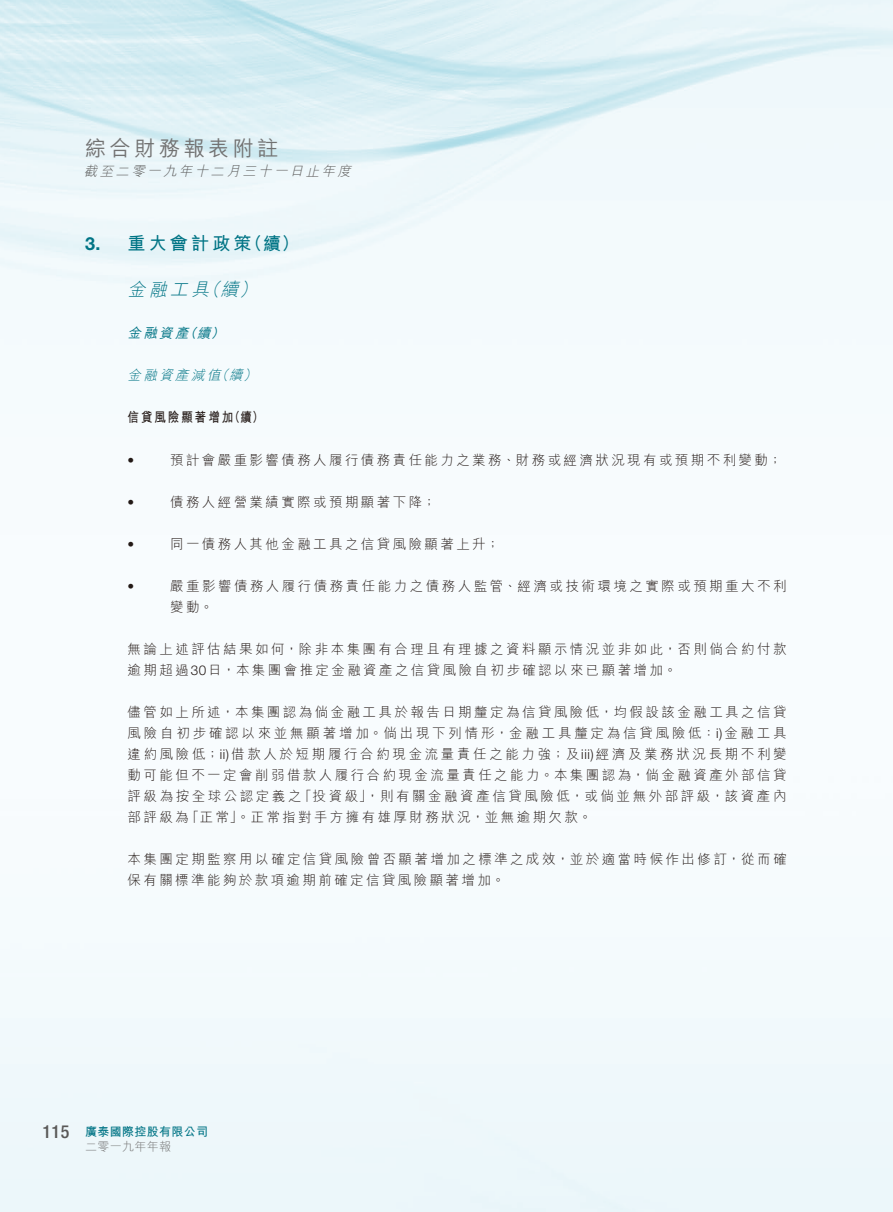
<style>
.page{position:relative;width:893px;height:1212px;background:#fff}
.page>*{position:absolute;margin:0;border:0;box-sizing:border-box;transform-origin:0 0}
.t1{font:500 21px "M Hei HK";letter-spacing:.175em;color:#727272}
.t2{font:700 18px "M Hei HK";letter-spacing:.18em;color:#007485}
.t3{font:italic 300 18px "M Hei HK";color:#007485}
.t4{font:500 condensed 18px "Helvetica Neue LT Std";color:#595857}
.t5{font:700 18px "Helvetica Neue LT Std";color:#007485}
.t6{font:300 13.5px/21px "M Hei HK";letter-spacing:.18em;color:#231916}
.t7{font:italic 300 13.5px "M Hei HK";color:#595857}
.t8{font:700 13.5px "M Hei HK";letter-spacing:.175em;color:#231916;scale:.85 1}
.t9{font:italic 300 13.5px "M Hei HK";color:#007485}
.t10{font:italic 500 13.5px "M Hei HK";color:#007485}
.t11{font:300 13.5px "Helvetica Neue LT Std";color:#231916}
.t12{font:700 12px "M Hei HK";letter-spacing:.03em;color:#007485}
.t13{font:300 12px "M Hei HK";letter-spacing:.03em;color:#727272}
.s1{font-family:"Helvetica Neue LT Std"}
</style>
<div class="page">
<h1 class="t1" style="left:85px;top:133px;width:195px">綜合財務報表附註</h1>
<p class="t7" style="left:84px;top:164px;width:272px">截至二零一九年十二月三十一日止年度</p>
<h2 class="t5" style="left:85px;top:232px;width:17px">3.</h2>
<h2 class="t2" style="left:128px;top:230px;width:126px">重大會計政策</h2>
<h2 class="t2" style="left:245px;top:230px;width:57px">（續(</h2>
<h2 class="t3" style="left:128px;top:281px;width:117px">金融工具續</h2>
<h2 class="t3" style="left:202px;top:281px;width:24px">（</h2>
<p class="t10" style="left:211px;top:324px;width:19px">(</p>
<h2 class="t3" style="left:239px;top:281px;width:24px">(</h2>
<p class="t10" style="left:128px;top:324px;width:89px">金融資產續</p>
<p class="t10" style="left:183px;top:324px;width:19px">（</p>
<p class="t9" style="left:128px;top:369px;width:120px">金融資產減值續</p>
<p class="t9" style="left:215px;top:369px;width:18px">（</p>
<p class="t8" style="left:128px;top:408px;width:162px">信貸風險顯著增 （加 續(</p>
<p class="t6" style="left:170px;top:449px;width:613px">預計會嚴重影響債務人履行債務責任能力之業務、財務或經濟狀況現有或預期不利變動;</p>
<p class="t9" style="left:243px;top:369px;width:18px">(</p>
<p class="t11" style="left:128px;top:451px;width:8px">•</p>
<p class="t11" style="left:128px;top:493px;width:8px">•</p>
<p class="t6" style="left:170px;top:491px;width:267px">債務人經營業績實際或預期顯著下降;</p>
<p class="t11" style="left:128px;top:535px;width:8px">•</p>
<p class="t6" style="left:170px;top:533px;width:331px">同一債務人其他金融工具之信貸風險顯著上升;</p>
<p class="t11" style="left:128px;top:577px;width:8px">•</p>
<p class="t6" style="left:170px;top:575px;width:618px">嚴重影響債務人履行債務責任能力之債務人監管、經濟或技術環境之實際或預期重大不利</p>
<p class="t6" style="left:170px;top:596px;width:45px">變動。</p>
<p class="t6" style="left:128px;top:638px;width:661px">無論上述評估結果如何，除非本集團有合理且有理據之資料顯示情況並非如此，否則倘合約付款逾期超過<span class="s1">30</span>日，本集團會推定金融資產之信貸風險自初步確認以來已顯著增加。</p>
<p class="t6" style="left:128px;top:701px;width:661px;text-align:right">儘管如上所述，本集團認為倘金融工具於報告日期釐定為信貸風險低，均假設該金融工具之信貸風險自初步確認以來並無顯著增加。倘出現下列情形，金融工具釐定為信貸風險低：<span class="s1">)i</span> 金融工具違約風險低； 借<span class="s1">)i i</span> 款人於短期履行合約現金流量責任之能力強；及<span class="s1">iii)</span>經濟及業務狀況長期不利變動可能但不一定會削弱借款人履行合約現金流量責任之能力。本集團認為，倘金融資產外部信貸「投資級，」則有關金融資產信貸風險低，或倘並無外部評級，該資產內</p>
<p class="t6" style="left:186px;top:785px;width:408px;text-indent:-58px">評級為按全球公認定義之<br>「正常」。正常指對手方擁有雄厚財務狀況，並無逾期欠款。</p>
<p class="t6" style="left:128px;top:806px;width:63px">部評級為</p>
<p class="t6" style="left:128px;top:848px;width:661px">本集團定期監察用以確定信貸風險曾否顯著增加之標準之成效，並於適當時候作出修訂，從而確保有關標準能夠於款項逾期前確定信貸風險顯著增加。</p>
<h2 class="t4" style="left:43px;top:1121px;width:28px">115</h2>
<p class="t12" style="left:85px;top:1123px;width:125px">廣泰國際控股有限公司</p>
<p class="t13" style="left:85px;top:1140px;width:88px">二零一九年年報</p>
</div>
